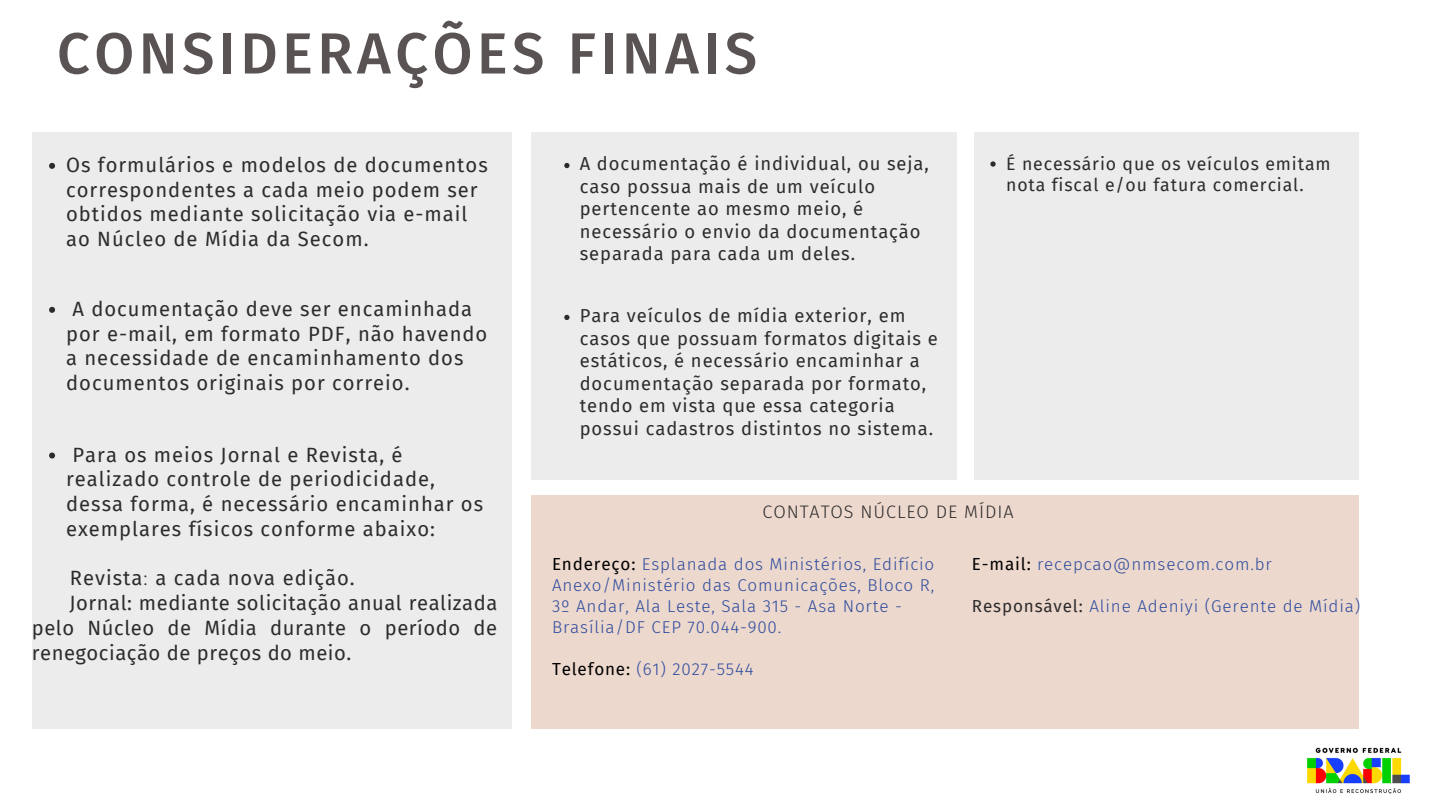
<style>
.page{position:relative;width:1440px;height:810px;background:#fff}
.page>*{position:absolute;margin:0;border:0;box-sizing:border-box;transform-origin:0 0}
.t1{font:500 58px "Fira Sans";letter-spacing:.075em;color:#595353}
.t2{font:20.2px/24.8px "Fira Sans";letter-spacing:.05em;color:#2d2c2d}
.t3{font:20.2px "Fira Sans";letter-spacing:.025em;color:#2d2c2d}
.t4{font:18.4px/22.5px "Fira Sans";letter-spacing:.05em;color:#2d2c2d}
.t5{font:300 18px "Fira Sans";letter-spacing:.05em;color:#2d2c2d}
.t6{font:17.7px/21.8px "Fira Sans";letter-spacing:.05em;color:#2d2c2d}
.t7{font:300 17px/21px "Fira Sans";letter-spacing:.05em;color:#2b4a9d}
.s1{font-weight:300}
.s2{font-weight:400;color:#000}
.s3{font-weight:400;color:#2d2c2d}
</style>
<div class="page">
<div style="left:32px;top:133px;width:480px;height:596px;background:#edeced"></div>
<div style="left:531px;top:133px;width:426px;height:347px;background:#edeced"></div>
<div style="left:531px;top:495px;width:263px;height:234px;background:#edd8cd"></div>
<div style="left:794px;top:495px;width:283px;height:234px;background:#edd8cd"></div>
<div style="left:1077px;top:495px;width:282px;height:234px;background:#edd8cd"></div>
<div style="left:975px;top:133px;width:384px;height:347px;background:#edeced"></div>
<svg style="left:49px;top:163px;width:6px;height:6px"></svg>
<svg style="left:49px;top:307px;width:6px;height:6px"></svg>
<svg style="left:49px;top:453px;width:6px;height:6px"></svg>
<svg style="left:564px;top:163px;width:6px;height:5px"></svg>
<svg style="left:564px;top:315px;width:6px;height:5px"></svg>
<svg style="left:990px;top:161px;width:6px;height:6px"></svg>
<img style="left:1307px;top:747px;width:103px;height:47px">
<h1 class="t1" style="left:57px;top:19px;width:702px">CONSIDERAÇÕES FINAIS</h1>
<p class="t2" style="left:66px;top:153px;width:423px">Os formulários e modelos de documentos correspondentes a cada meio podem ser obtidos mediante solicitação via e-mail ao Núcleo de Mídia da Secom.</p>
<p class="t2" style="left:66px;top:297px;width:423px;text-indent:6px">A documentação deve ser encaminhada por e-mail, em formato PDF, não havendo a necessidade de encaminhamento dos documentos originais por correio.</p>
<p class="t4" style="left:580px;top:153px;width:351px">A documentação é individual, ou seja, caso possua mais de um veículo pertencente ao mesmo meio, é necessário o envio da documentação separada para cada um deles.</p>
<p class="t4" style="left:580px;top:305px;width:360px">Para veículos de mídia exterior, em casos que possuam formatos digitais e estáticos, é necessário encaminhar a documentação separada por formato, tendo em vista que essa categoria possui cadastros distintos no sistema.</p>
<p class="t6" style="left:1006px;top:153px;width:326px">É necessário que os veículos emitam nota fiscal e/ou fatura comercial.</p>
<p class="t2" style="left:66px;top:442px;width:419px;text-indent:6px">Para os meios Jornal e Revista, é realizado controle de periodicidade, dessa forma, é necessário encaminhar os exemplares físicos conforme abaixo:</p>
<p class="t2" style="left:70px;top:566px;width:286px">Revista<span class="s1">:</span> a cada nova edição.</p>
<p class="t3" style="left:69px;top:591px;width:429px">Jornal: mediante solicitação anual realizada</p>
<p class="t3" style="left:32px;top:616px;width:467px">pelo Núcleo de Mídia durante o período de</p>
<p class="t3" style="left:32px;top:641px;width:321px">renegociação de preços do meio.</p>
<p class="t5" style="left:763px;top:502px;width:253px">CONTATOS NÚCLEO DE MÍDIA</p>
<p class="t7" style="left:972px;top:554px;width:301px"><span class="s2">E-mail:</span> recepcao@nmsecom.com.br</p>
<p class="t7" style="left:972px;top:596px;width:390px"><span class="s3">Responsável:</span> Aline Adeniyi (Gerente de Mídia)</p>
<p class="t7" style="left:552px;top:554px;width:384px"><span class="s2">Endereço:</span> Esplanada dos Ministérios, Edifício Anexo/Ministério das Comunicações, Bloco R, 3º Andar, Ala Leste, Sala 315 - Asa Norte - Brasília/DF CEP 70.044-900.</p>
<p class="t7" style="left:552px;top:659px;width:203px"><span class="s2">Telefone:</span> (61) 2027-5544</p>
</div>
